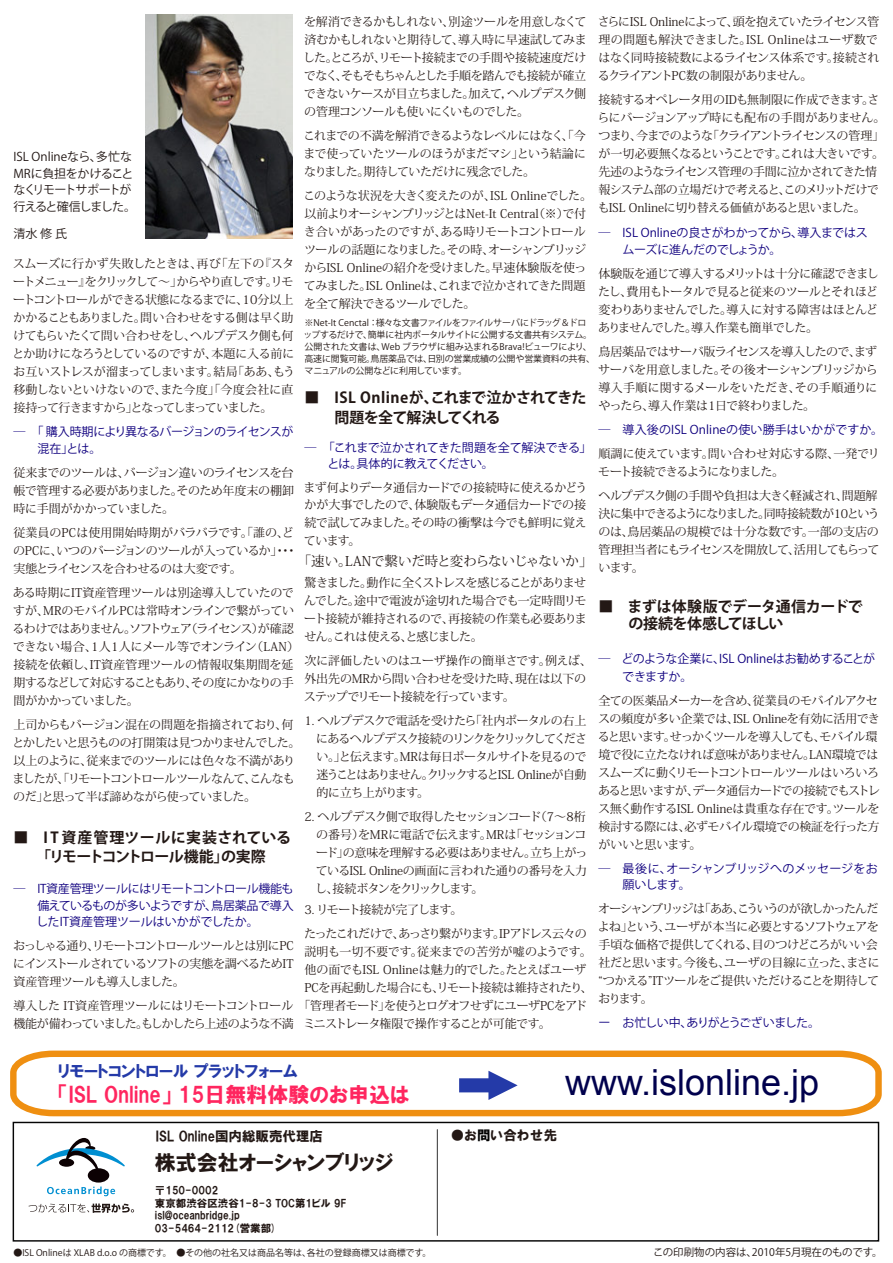
<style>
.page{position:relative;width:893px;height:1263px;background:#fff}
.page>*{position:absolute;margin:0;border:0;box-sizing:border-box;transform-origin:0 0}
.t1{font:36px "Arial";color:#00004d}
.t2{font:21px "HGP Soei Kakugothic UB";color:#ff265f}
.t3{font:21px "HGP Soei Kakugothic UB";color:#231815}
.t4{font:16.5px "HGP Soei Kakugothic UB";color:#243aa8}
.t5{font:700 15px/19.5px "Koz Go Pro";letter-spacing:-.02em;color:#231815}
.t6{font:700 15px/19.5px "Koz Go Pro";letter-spacing:-.04em;color:#231815}
.t7{font:13.5px "Koz Min Pro";letter-spacing:-.01em;color:#231815}
.t8{font:13.5px "HGP Soei Kakugothic UB";color:#231815}
.t9{font:13.5px "HGP Soei Kakugothic UB";letter-spacing:.03em;color:#231815}
.t10{font:12px/18px "Koz Min Pro";letter-spacing:-.04em;color:#231815}
.t11{font:12px/16.5px "Koz Go Pro";letter-spacing:-.02em;color:#10007f}
.t12{font:12px/18px "Koz Min Pro";letter-spacing:-.02em;color:#231815}
.t13{font:12px/18px "Koz Min Pro";letter-spacing:-.06em;color:#231815}
.t14{font:12px/18px "Koz Min Pro";letter-spacing:-.065em;color:#231815}
.t15{font:12px/16.5px "Koz Go Pro";letter-spacing:-.065em;color:#10007f}
.t16{font:12px/16.5px "Koz Go Pro";letter-spacing:-.035em;color:#231815}
.t17{font:12px/24px "Koz Min Pro";letter-spacing:-.085em;color:#231815}
.t18{font:12px "Koz Go Pro";letter-spacing:.01em;color:#10007f}
.t19{font:10.5px/12.6px "HGP Soei Kakugothic UB";color:#231815}
.t20{font:10.5px "Koz Go Pro";color:#231815}
.t21{font:9px/12px "Koz Go Pro";letter-spacing:-.015em;color:#231815}
.s1{color:#000}
</style>
<div class="page">
<div style="left:13px;top:1122px;width:866px;height:119px;background:#fff;border:1px solid #050505"></div>
<hr style="left:437px;top:1129px;width:1px;height:106px;background:#333">
<svg style="left:47px;top:1186px;width:68px;height:10px"></svg>
<svg style="left:36px;top:1138px;width:89px;height:38px"></svg>
<div style="left:88px;top:1168px;width:21px;height:14px;background:#0c0103;border-radius:50%"></div>
<svg style="left:29px;top:1203px;width:105px;height:10px"></svg>
<svg style="left:10px;top:1050px;width:872px;height:67px"></svg>
<svg style="left:459px;top:1071px;width:59px;height:29px"></svg>
<img style="left:146px;top:15px;width:146px;height:223px">
<p class="t10" style="left:303px;top:12px;width:285px;text-align:justify">を解消できるかもしれない、別途ツールを用意しなくて済むかもしれないと期待して、導入時に早速試してみました。ところが、リモート接続までの手間や接続速度だけでなく、そもそもちゃんとした手順を踏んでも接続が確立できないケースが目立ちました。加えて，ヘルプデスク側の管理コンソールも使いにくいものでした。</p>
<p class="t10" style="left:304px;top:126px;width:284px;text-align:justify">これまでの不満を解消できるようなレベルにはなく、「今まで使っていたツールのほうがまだマシ」という結論になりました。期待していただけに残念でした。</p>
<p class="t10" style="left:304px;top:186px;width:290px">このような状況を大きく変えたのが、ISL Onlineでした。以前よりオーシャンブリッジとはNet-It Central（※）で付き合いがあったのですが、ある時リモートコントロールツールの話題になりました。その時、オーシャンブリッジからISL Onlineの紹介を受けました。早速体験版を使ってみました。ISL Onlineは、これまで泣かされてきた問題を全て解決できるツールでした。</p>
<p class="t21" style="left:304px;top:317px;width:293px">※Net-It Cenctal ：様々な文書ファイルをファイルサーバにドラッグ＆ドロップするだけで、簡単に社内ポータルサイトに公開する文書共有システム。公開された文書は、Web ブラウザに組み込まれるBrava!ビューワにより、高速に閲覧可能。鳥居薬品では、日別の営業成績の公開や営業資料の共有、マニュアルの公開などに利用しています。</p>
<p class="t16" style="left:13px;top:149px;width:124px">ISL Onlineなら、多忙な<br>MRに負担をかけることなくリモートサポートが行えると確信しました。</p>
<p class="t16" style="left:13px;top:225px;width:55px">清水 修 氏</p>
<p class="t10" style="left:12px;top:254px;width:284px">スムーズに行かず失敗したときは、再び「左下の『スタートメニュー』をクリックして～」からやり直しです。リモートコントロールができる状態になるまでに、10分以上かかることもありました。問い合わせをする側は早く助けてもらいたくて問い合わせをし、ヘルプデスク側も何とか助けになろうとしているのですが、本題に入る前にお互いストレスが溜まってしまいます。結局「ああ、もう移動しないといけないので、また今度」「今度会社に直接持って行きますから」となってしまっていました。</p>
<p class="t15" style="left:13px;top:424px;width:282px">―　「 購入時期により異なるバージョンのライセンスが　　混在」とは。</p>
<p class="t10" style="left:13px;top:463px;width:282px;text-align:justify">従来までのツールは、バージョン違いのライセンスを台帳で管理する必要がありました。そのため年度末の棚卸時に手間がかかっていました。</p>
<p class="t12" style="left:13px;top:523px;width:286px">従業員のPCは使用開始時期がバラバラです。「誰の、どのPCに、いつのバージョンのツールが入っているか」・・・実態とライセンスを合わせるのは大変です。</p>
<p class="t10" style="left:13px;top:583px;width:288px">ある時期にIT資産管理ツールは別途導入していたのですが、MRのモバイルPCは常時オンラインで繋がっているわけではありません。ソフトウェア（ライセンス）が確認できない場合、1人1人にメール等でオンライン（LAN）接続を依頼し、IT資産管理ツールの情報収集期間を延期するなどして対応することもあり、その度にかなりの手間がかかっていました。</p>
<p class="t10" style="left:12px;top:715px;width:290px">上司からもバージョン混在の問題を指摘されており、何とかしたいと思うものの打開策は見つかりませんでした。以上のように、従来までのツールには色々な不満がありましたが、「リモートコントロールツールなんて、こんなものだ」と思って半ば諦めながら使っていました。</p>
<p class="t6" style="left:304px;top:389px;width:283px">■　ISL Onlineが、これまで泣かされてきた　　問題を全て解決してくれる</p>
<p class="t11" style="left:304px;top:440px;width:289px">―　「これまで泣かされてきた問題を全て解決できる」　　とは。具体的に教えてください。</p>
<p class="t10" style="left:304px;top:479px;width:285px;line-height:16.5px">まず何よりデータ通信カードでの接続時に使えるかどうかが大事でしたので、体験版もデータ通信カードでの接</p>
<p class="t10" style="left:304px;top:513px;width:285px">続で試してみました。その時の衝撃は今でも鮮明に覚えています。</p>
<p class="t7" style="left:298px;top:551px;width:296px">「速い。LANで繋いだ時と変わらないじゃないか」</p>
<p class="t10" style="left:304px;top:573px;width:284px;text-align:justify">驚きました。動作に全くストレスを感じることがありませんでした。途中で電波が途切れた場合でも一定時間リモート接続が維持されるので、再接続の作業も必要ありません。これは使える、と感じました。</p>
<p class="t12" style="left:304px;top:651px;width:289px">次に評価したいのはユーザ操作の簡単さです。例えば、外出先のMRから問い合わせを受けた時、現在は以下のステップでリモート接続を行っています。</p>
<p class="t10" style="left:304px;top:711px;width:284px;text-align:justify">1. ヘルプデスクで電話を受けたら「社内ポータルの右上　にあるヘルプデスク接続のリンクをクリックしてくださ　い。」と伝えます。MRは毎日ポータルサイトを見るので　迷うことはありません。クリックするとISL Onlineが自動　的に立ち上がります。</p>
<p class="t10" style="left:304px;top:807px;width:285px">2. ヘルプデスク側で取得したセッションコード（7～8桁　の番号）をMRに電話で伝えます。MRは「セッションコ　ード」の意味を理解する必要はありません。立ち上がっ　ているISL Onlineの画面に言われた通りの番号を入力　し、接続ボタンをクリックします。</p>
<p class="t17" style="left:304px;top:897px;width:284px">3. リモート接続が完了します。<br>たったこれだけで、あっさり繋がります。IPアドレス云々の</p>
<p class="t12" style="left:304px;top:942px;width:290px">説明も一切不要です。従来までの苦労が嘘のようです。他の面でもISL Onlineは魅力的でした。たとえばユーザ<br>PCを再起動した場合にも、リモート接続は維持されたり、</p>
<p class="t10" style="left:303px;top:1014px;width:249px">ミニストレータ権限で操作することが可能です。</p>
<p class="t5" style="left:13px;top:828px;width:279px">■　I T 資産管理ツールに実装されている　　「リモートコントロール機能」の実際</p>
<p class="t11" style="left:13px;top:881px;width:282px;text-align:justify">―　IT資産管理ツールにはリモートコントロール機能も　　備えているものが多いようですが、鳥居薬品で導入　　したIT資産管理ツールはいかがでしたか。</p>
<p class="t10" style="left:13px;top:936px;width:282px;text-align:justify">おっしゃる通り、リモートコントロールツールとは別にPCにインストールされているソフトの実態を調べるためIT資産管理ツールも導入しました。</p>
<p class="t10" style="left:13px;top:996px;width:575px">導入した IT資産管理ツールにはリモートコントロール「管理者モード」を使うとログオフせずにユーザPCをアド機能が備わっていました。もしかしたら上述のような不満</p>
<p class="t10" style="left:598px;top:12px;width:283px">さらにISL Onlineによって、頭を抱えていたライセンス管理の問題も解決できました。ISL Onlineはユーザ数ではなく同時接続数によるライセンス体系です。接続されるクライアントPC数の制限がありません。</p>
<p class="t13" style="left:597px;top:90px;width:290px">接続するオペレータ用のIDも無制限に作成できます。さらにバージョンアップ時にも配布の手間がありません。つまり、今までのような「クライアントライセンスの管理」が一切必要無くなるということです。これは大きいです。先述のようなライセンス管理の手間に泣かされてきた情報システム部の立場だけで考えると、このメリットだけでもISL Onlineに切り替える価値があると思いました。</p>
<p class="t11" style="left:598px;top:225px;width:271px">―　ISL Onlineの良さがわかってから、導入まではス　　ムーズに進んだのでしょうか。</p>
<p class="t10" style="left:598px;top:264px;width:282px;text-align:justify">体験版を通じて導入するメリットは十分に確認できましたし、費用もトータルで見ると従来のツールとそれほど変わりありませんでした。導入に対する障害はほとんどありませんでした。導入作業も簡単でした。</p>
<p class="t10" style="left:598px;top:342px;width:281px;text-align:justify">鳥居薬品ではサーバ版ライセンスを導入したので、まずサーバを用意しました。その後オーシャンブリッジから導入手順に関するメールをいただき、その手順通りにやったら、導入作業は1日で終わりました。</p>
<p class="t18" style="left:598px;top:421px;width:286px">―　導入後のISL Onlineの使い勝手はいかがですか。</p>
<p class="t10" style="left:598px;top:444px;width:283px">順調に使えています。問い合わせ対応する際、一発でリモート接続できるようになりました。</p>
<p class="t10" style="left:598px;top:486px;width:283px">ヘルプデスク側の手間や負担は大きく軽減され、問題解決に集中できるようになりました。同時接続数が10というのは、鳥居薬品の規模では十分な数です。一部の支店の管理担当者にもライセンスを開放して、活用してもらっています。</p>
<p class="t5" style="left:598px;top:600px;width:266px;line-height:16.5px">■　まずは体験版でデータ通信カードで　　の接続を体感してほしい</p>
<p class="t11" style="left:598px;top:650px;width:278px;line-height:18px">―　どのような企業に、ISL Onlineはお勧めすることが　　できますか。</p>
<p class="t10" style="left:598px;top:691px;width:284px">全ての医薬品メーカーを含め、従業員のモバイルアクセスの頻度が多い企業では、ISL Onlineを有効に活用できると思います。せっかくツールを導入しても、モバイル環境で役に立たなければ意味がありません。LAN環境ではスムーズに動くリモートコントロールツールはいろいろあると思いますが、データ通信カードでの接続でもストレス無く動作するISL Onlineは貴重な存在です。ツールを検討する際には、必ずモバイル環境での検証を行った方がいいと思います。</p>
<p class="t11" style="left:598px;top:860px;width:281px">―　最後に、オーシャンブリッジへのメッセージをお　　願いします。</p>
<p class="t14" style="left:598px;top:899px;width:283px">オーシャンブリッジは「ああ、こういうのが欲しかったんだよね」という、ユーザが本当に必要とするソフトウェアを手頃な価格で提供してくれる、目のつけどころがいい会社だと思います。今後も、ユーザの目線に立った、まさに“つかえる”ITツールをご提供いただけることを期待しております。</p>
<p class="t15" style="left:598px;top:1015px;width:223px">ー　お忙しい中、ありがとうございました。</p>
<h3 class="t4" style="left:58px;top:1063px;width:241px">リモートコントロール プラットフォーム</h3>
<h2 class="t2" style="left:58px;top:1084px;width:353px">「ISL Online」 15日無料体験のお申込は</h2>
<p class="t8" style="left:156px;top:1130px;width:169px">ISL Online国内総販売代理店</p>
<h2 class="t3" style="left:155px;top:1152px;width:240px">株式会社オーシャンブリッジ</h2>
<p class="t19" style="left:155px;top:1184px;width:193px">〒150-0002<br>東京都渋谷区渋谷1-8-3 TOC第1ビル 9F isl@oceanbridge.jp<br>03-5464-2112(営業部)</p>
<p class="t21" style="left:13px;top:1247px;width:420px">●ISL Onlineは XLAB d.o.o の商標です。　●その他の社名又は商品名等は、各社の登録商標又は商標です。</p>
<h1 class="t1" style="left:565px;top:1059px;width:256px">www.islonline.jp</h1>
<p class="t9" style="left:451px;top:1128px;width:108px">●お<span class="s1">問</span>い合わせ先</p>
<p class="t20" style="left:653px;top:1245px;width:231px">この印刷物の内容は、2010年5月現在のものです。</p>
</div>
